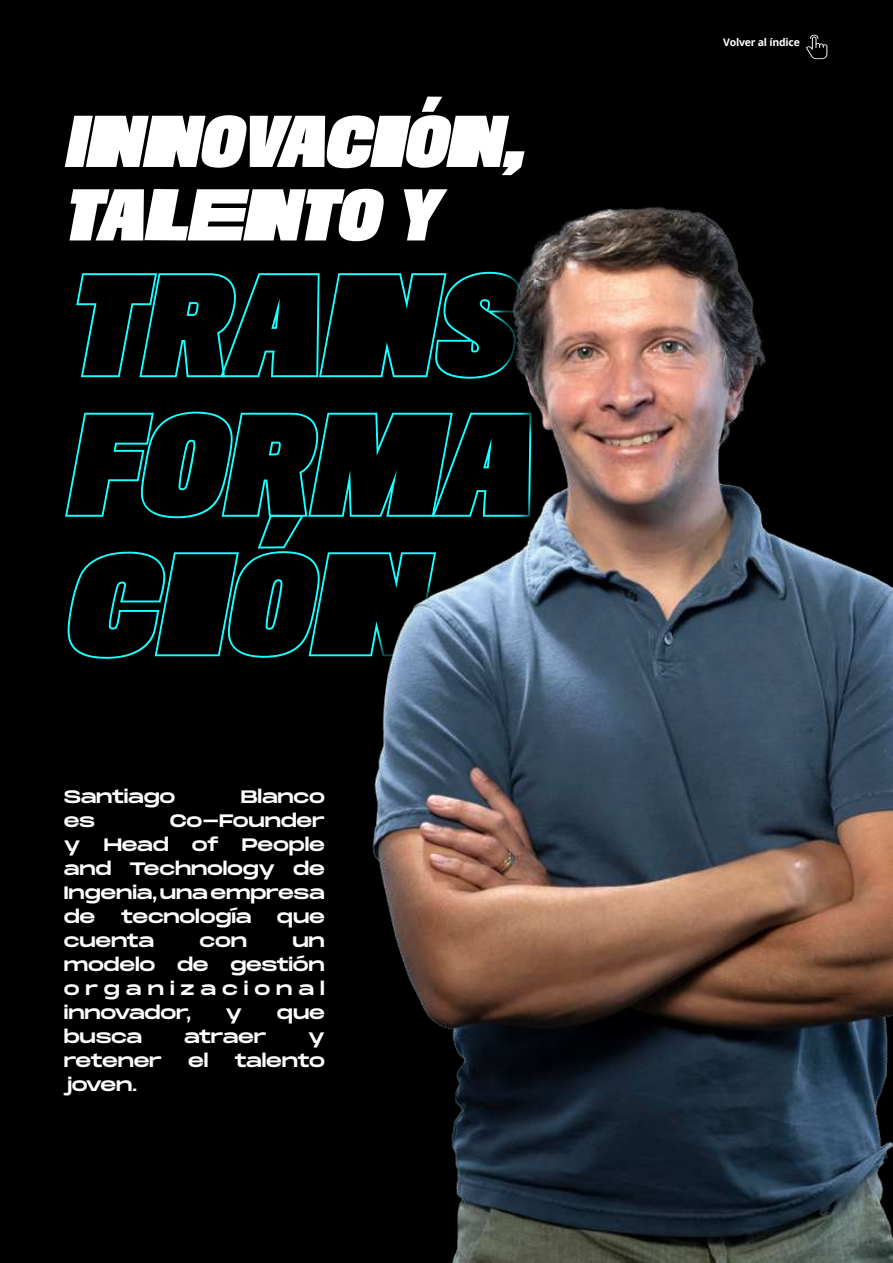
<style>
.page{position:relative;width:893px;height:1263px;background:#000}
.page>*{position:absolute;margin:0;border:0;box-sizing:border-box;transform-origin:0 0}
.t1{font:132px/139.5px "New Machines Outline";color:#1affff}
.t2{font:67.5px/73.5px "New Machines";color:#fff}
.t3{font:18px/24px "Monument Extended";letter-spacing:-.01em;color:#fff;text-align:justify}
.t4{font:700 10.5px "Open Sans";letter-spacing:-.02em;color:#fff}
</style>
<div class="page">
<img style="left:372px;top:206px;width:521px;height:1057px">
<svg style="left:806px;top:35px;width:21px;height:24px"></svg>
<h2 class="t2" style="left:63px;top:104px;width:459px">INNOVACIÓN,<br>TALENTO Y</h2>
<h1 class="t1" style="left:63px;top:254px;width:467px">TRANS<br>FORMA<br>CIÓN</h1>
<p class="t3" style="left:64px;top:784px;width:113px">Santiago</p>
<p class="t3" style="left:241px;top:784px;width:86px">Blanco</p>
<p class="t3" style="left:64px;top:808px;width:33px">es</p>
<p class="t3" style="left:170px;top:808px;width:157px">Co-Founder</p>
<p class="t3" style="left:64px;top:832px;width:18px">y</p>
<p class="t3" style="left:104px;top:832px;width:66px">Head</p>
<p class="t3" style="left:192px;top:832px;width:28px">of</p>
<p class="t3" style="left:64px;top:832px;width:263px;text-indent:178px">People and Technology de Ingenia, una empresa de</p>
<p class="t3" style="left:121px;top:904px;width:132px">tecnología</p>
<p class="t3" style="left:277px;top:904px;width:49px">que</p>
<p class="t3" style="left:64px;top:928px;width:92px">cuenta</p>
<p class="t3" style="left:200px;top:928px;width:49px">con</p>
<p class="t3" style="left:64px;top:928px;width:263px;text-indent:229px">un modelo de gestión organizacional innovador,</p>
<p class="t3" style="left:226px;top:1000px;width:18px">y</p>
<p class="t3" style="left:277px;top:1000px;width:49px">que</p>
<p class="t3" style="left:64px;top:1024px;width:80px">busca</p>
<p class="t3" style="left:184px;top:1024px;width:84px">atraer</p>
<p class="t3" style="left:308px;top:1024px;width:18px">y</p>
<p class="t3" style="left:64px;top:1048px;width:100px">retener</p>
<p class="t3" style="left:188px;top:1048px;width:22px">el</p>
<p class="t3" style="left:234px;top:1048px;width:92px">talento</p>
<p class="t3" style="left:64px;top:1072px;width:75px">joven.</p>
<p class="t4" style="left:723px;top:35px;width:78px">Volver al índice</p>
</div>
